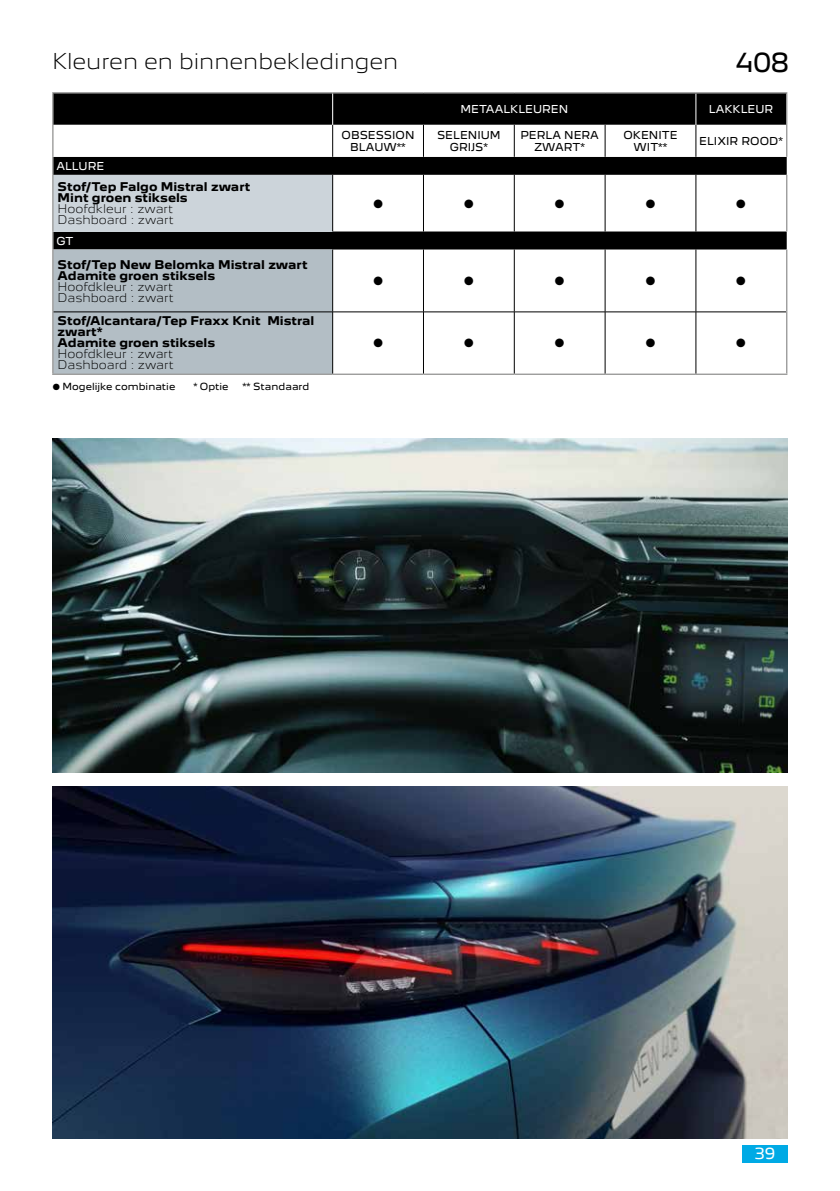
<style>
.page{position:relative;width:840px;height:1191px;background:#fff}
.page>*{position:absolute;margin:0;border:0;box-sizing:border-box;transform-origin:0 0}
.t1{font:24px "Peugeot New";color:#000}
.t2{font:300 20px "Peugeot New";color:#000}
.t3{font:14px "Peugeot New";color:#fff}
.t4{font:12px "Zapf Dingbats ITC";color:#000}
.t5{font:700 11px/11px "Peugeot New";color:#000}
.t6{font:300 11px/11px "Peugeot New";color:#000}
.t7{font:10px/12px "Peugeot New";color:#000;text-align:center}
.t8{font:10px "Peugeot New";color:#fff}
.t9{font:9px "Peugeot New";color:#000}
</style>
<div class="page">
<img style="left:52px;top:787px;width:735px;height:351px">
<img style="left:52px;top:438px;width:735px;height:334px">
<div style="left:741px;top:1145px;width:46px;height:17px;background:#00aae5"></div>
<svg style="left:54px;top:94px;width:732px;height:155px;fill:#000"></svg>
<div style="left:53px;top:175px;width:279px;height:56px;background:#ccd4da"></div>
<hr style="left:332px;top:175px;width:1px;height:56px;background:#000">
<hr style="left:423px;top:175px;width:1px;height:56px;background:#000">
<hr style="left:513px;top:175px;width:1px;height:56px;background:#000">
<hr style="left:604px;top:175px;width:1px;height:56px;background:#000">
<hr style="left:695px;top:175px;width:1px;height:56px;background:#000">
<hr style="left:695px;top:94px;width:1px;height:31px;background:#fff">
<hr style="left:52px;top:92px;width:280px;height:2px;background:#9d9d9c">
<hr style="left:52px;top:94px;width:2px;height:31px;background:#9d9d9c">
<hr style="left:332px;top:92px;width:91px;height:2px;background:#9d9d9c">
<hr style="left:423px;top:92px;width:91px;height:2px;background:#9d9d9c">
<hr style="left:514px;top:92px;width:90px;height:2px;background:#9d9d9c">
<hr style="left:604px;top:92px;width:91px;height:2px;background:#9d9d9c">
<hr style="left:695px;top:92px;width:92px;height:2px;background:#9d9d9c">
<svg style="left:52px;top:125px;width:734px;height:50px"></svg>
<hr style="left:52px;top:175px;width:2px;height:56px;background:#9d9d9c">
<svg style="left:52px;top:231px;width:280px;height:142px;background:#9ca6ac"></svg>
<hr style="left:52px;top:249px;width:2px;height:63px;background:#9d9d9c">
<hr style="left:52px;top:312px;width:2px;height:61px;background:#9d9d9c">
<hr style="left:52px;top:373px;width:280px;height:2px;background:#9d9d9c">
<hr style="left:332px;top:373px;width:91px;height:2px;background:#9d9d9c">
<hr style="left:423px;top:373px;width:91px;height:2px;background:#9d9d9c">
<hr style="left:514px;top:373px;width:90px;height:2px;background:#9d9d9c">
<hr style="left:604px;top:373px;width:91px;height:2px;background:#9d9d9c">
<hr style="left:695px;top:373px;width:92px;height:2px;background:#9d9d9c">
<hr style="left:332px;top:94px;width:1px;height:31px;background:#fff">
<hr style="left:785px;top:94px;width:2px;height:31px;background:#9d9d9d">
<hr style="left:785px;top:125px;width:2px;height:32px;background:#9d9d9d">
<hr style="left:785px;top:175px;width:2px;height:56px;background:#9d9d9d">
<hr style="left:785px;top:249px;width:2px;height:63px;background:#9d9d9d">
<hr style="left:785px;top:312px;width:2px;height:61px;background:#9d9d9d">
<hr style="left:332px;top:249px;width:1px;height:63px;background:#000">
<hr style="left:423px;top:249px;width:1px;height:63px;background:#000">
<hr style="left:513px;top:249px;width:1px;height:63px;background:#000">
<hr style="left:604px;top:249px;width:1px;height:63px;background:#000">
<hr style="left:695px;top:249px;width:1px;height:63px;background:#000">
<hr style="left:54px;top:311px;width:278px;height:1px;background:#000">
<hr style="left:332px;top:311px;width:91px;height:1px;background:#000">
<hr style="left:332px;top:312px;width:1px;height:61px;background:#000">
<hr style="left:423px;top:311px;width:91px;height:1px;background:#000">
<hr style="left:423px;top:312px;width:1px;height:61px;background:#000">
<hr style="left:514px;top:311px;width:90px;height:1px;background:#000">
<hr style="left:513px;top:312px;width:1px;height:61px;background:#000">
<hr style="left:604px;top:311px;width:91px;height:1px;background:#000">
<hr style="left:604px;top:312px;width:1px;height:61px;background:#000">
<hr style="left:695px;top:311px;width:90px;height:1px;background:#000">
<hr style="left:695px;top:312px;width:1px;height:61px;background:#000">
<h2 class="t2" style="left:52px;top:44px;width:347px">Kleuren en binnenbekledingen</h2>
<h1 class="t1" style="left:735px;top:42px;width:54px">408</h1>
<p class="t8" style="left:460px;top:101px;width:109px">METAALKLEUREN</p>
<p class="t8" style="left:708px;top:101px;width:66px">LAKKLEUR</p>
<p class="t7" style="left:341px;top:128px;width:74px">OBSESSION<br>BLAUW**</p>
<p class="t7" style="left:437px;top:128px;width:65px">SELENIUM<br>GRIJS*</p>
<p class="t7" style="left:520px;top:128px;width:80px">PERLA NERA<br>ZWART*</p>
<p class="t7" style="left:623px;top:128px;width:56px">OKENITE<br>WIT**</p>
<p class="t7" style="left:698px;top:134px;width:85px">ELIXIR ROOD*</p>
<p class="t8" style="left:56px;top:158px;width:49px">ALLURE</p>
<p class="t5" style="left:58px;top:180px;width:194px">Stof/Tep Falgo Mistral zwart<br>Mint groen stiksels</p>
<p class="t6" style="left:58px;top:202px;width:118px">Hoofdkleur : zwart<br>Dashboard : zwart</p>
<p class="t4" style="left:373px;top:198px;width:11px">●</p>
<p class="t4" style="left:464px;top:198px;width:11px">●</p>
<p class="t4" style="left:554px;top:198px;width:11px">●</p>
<p class="t4" style="left:645px;top:198px;width:11px">●</p>
<p class="t4" style="left:735px;top:198px;width:11px">●</p>
<p class="t8" style="left:56px;top:232px;width:18px">GT</p>
<p class="t5" style="left:58px;top:258px;width:251px">Stof/Tep New Belomka Mistral zwart<br>Adamite groen stiksels</p>
<p class="t6" style="left:58px;top:280px;width:118px">Hoofdkleur : zwart<br>Dashboard : zwart</p>
<p class="t5" style="left:58px;top:314px;width:258px">Stof/Alcantara/Tep Fraxx Knit Mistral zwart*<br>Adamite groen stiksels</p>
<p class="t6" style="left:58px;top:347px;width:118px">Hoofdkleur : zwart<br>Dashboard : zwart</p>
<p class="t9" style="left:53px;top:379px;width:124px">● Mogelijke combinatie</p>
<p class="t9" style="left:193px;top:379px;width:37px">* Optie</p>
<p class="t9" style="left:242px;top:379px;width:68px">** Standaard</p>
<p class="t4" style="left:373px;top:275px;width:11px">●</p>
<p class="t4" style="left:464px;top:275px;width:11px">●</p>
<p class="t4" style="left:554px;top:275px;width:11px">●</p>
<p class="t4" style="left:645px;top:275px;width:11px">●</p>
<p class="t4" style="left:735px;top:275px;width:11px">●</p>
<p class="t4" style="left:373px;top:337px;width:11px">●</p>
<p class="t4" style="left:464px;top:337px;width:11px">●</p>
<p class="t4" style="left:554px;top:337px;width:11px">●</p>
<p class="t4" style="left:645px;top:337px;width:11px">●</p>
<p class="t4" style="left:735px;top:337px;width:11px">●</p>
<p class="t3" style="left:754px;top:1142px;width:22px">39</p>
</div>
